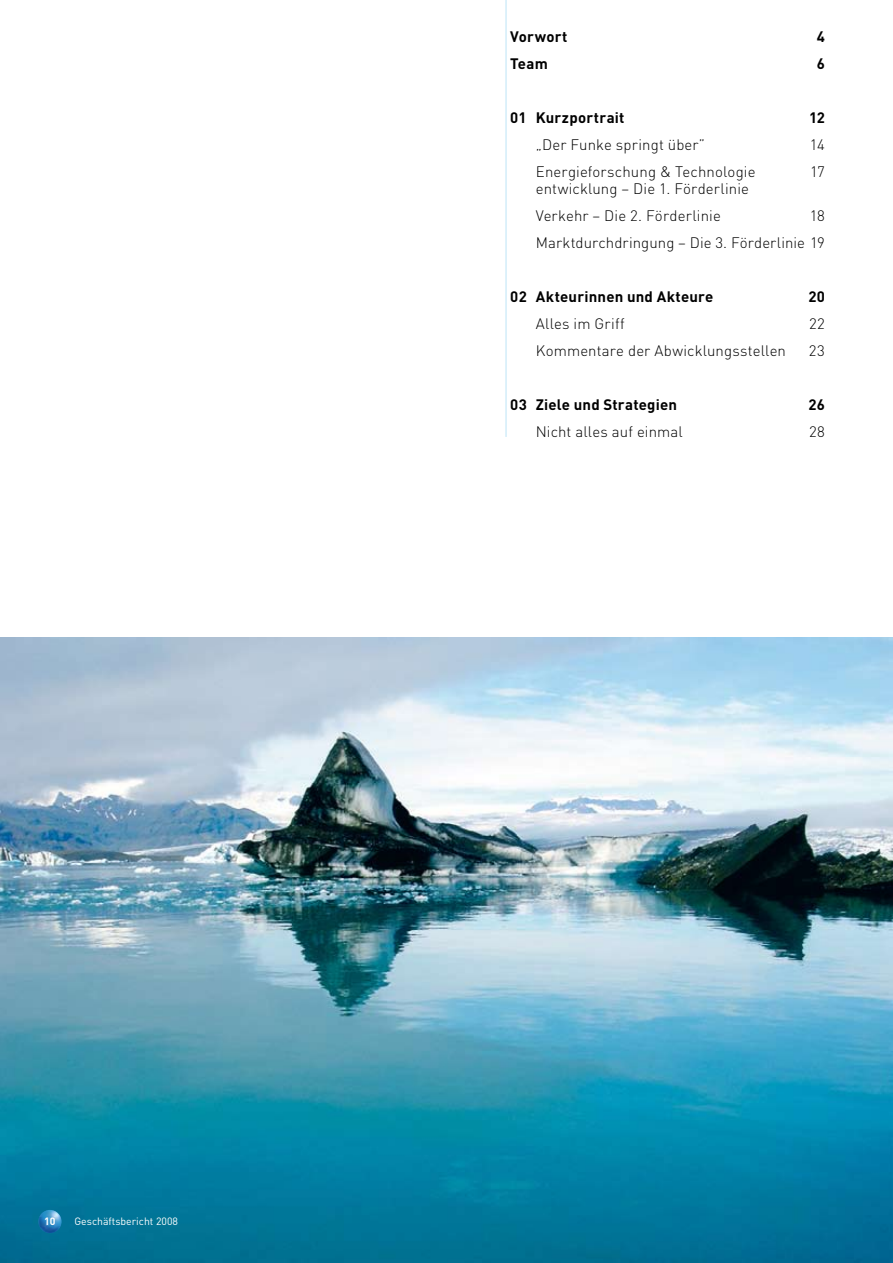
<style>
.page{position:relative;width:893px;height:1263px;background:#fff}
.page>*{position:absolute;margin:0;border:0;box-sizing:border-box;transform-origin:0 0}
.t1{font:300 15px/27px "DIN";letter-spacing:.01em;color:#000}
.t2{font:700 15px "DIN";letter-spacing:.015em;color:#000}
.t3{font:10.5px "DIN";color:#fff}
.t4{font:700 10.5px "DIN";color:#fff}
</style>
<div class="page">
<img style="left:0;top:638px;width:893px;height:625px">
<hr style="left:506px;top:0;width:1px;height:437px;background:#bce4f7">
<img style="left:38px;top:1210px;width:24px;height:23px">
<p class="t4" style="left:44px;top:1214px;width:13px">10</p>
<p class="t3" style="left:74px;top:1214px;width:105px">Geschäftsbericht 2008</p>
<p class="t2" style="left:510px;top:27px;width:59px">Vorwort</p>
<p class="t2" style="left:817px;top:27px;width:5px">4</p>
<p class="t2" style="left:510px;top:54px;width:39px">Team</p>
<p class="t2" style="left:817px;top:54px;width:5px">6</p>
<p class="t2" style="left:510px;top:108px;width:116px">01 Kurzportrait</p>
<p class="t2" style="left:809px;top:108px;width:16px">12</p>
<p class="t1" style="left:536px;top:131px;width:171px">„Der Funke springt über”</p>
<p class="t1" style="left:810px;top:131px;width:17px">14</p>
<p class="t1" style="left:536px;top:158px;width:221px">Energieforschung &amp; Technologie</p>
<p class="t1" style="left:810px;top:158px;width:16px">17</p>
<p class="t1" style="left:536px;top:175px;width:215px">entwicklung − Die 1. Förderlinie<br>Verkehr − Die 2. Förderlinie</p>
<p class="t1" style="left:536px;top:202px;width:291px;text-align:right">18<br>Marktdurchdringung − Die 3. Förderlinie 19</p>
<p class="t2" style="left:510px;top:287px;width:205px">02 Akteurinnen und Akteure</p>
<p class="t2" style="left:808px;top:287px;width:18px">2 0</p>
<p class="t1" style="left:536px;top:310px;width:90px">Alles im Griff</p>
<p class="t1" style="left:809px;top:310px;width:17px">22</p>
<p class="t1" style="left:536px;top:337px;width:252px">Kommentare der Abwicklungsstellen</p>
<p class="t1" style="left:809px;top:337px;width:18px">23</p>
<p class="t2" style="left:510px;top:395px;width:168px">03 Ziele und Strategien</p>
<p class="t2" style="left:808px;top:395px;width:6px">26</p>
<p class="t1" style="left:536px;top:418px;width:149px">Nicht alles auf einmal</p>
<p class="t1" style="left:809px;top:418px;width:17px">28</p>
</div>
